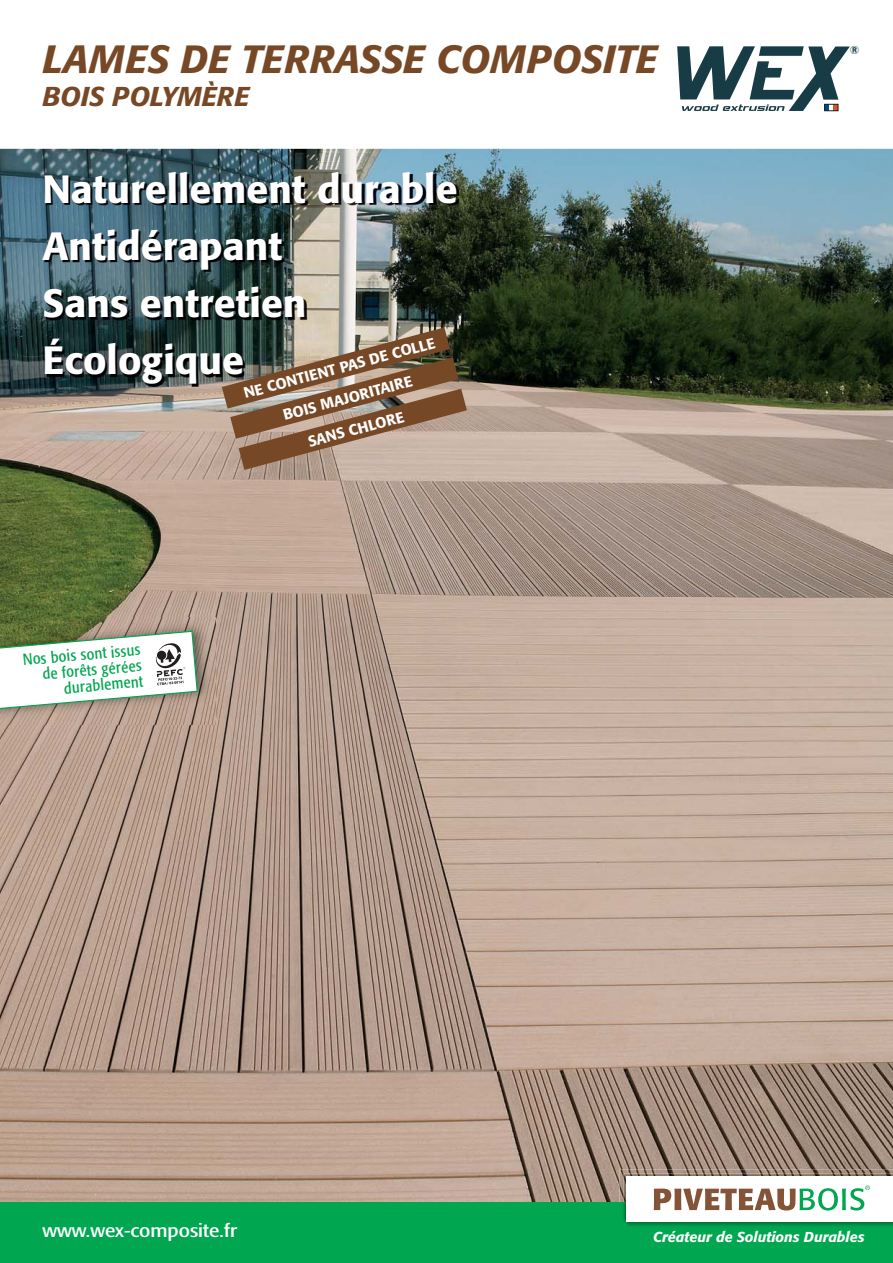
<style>
.page{position:relative;width:893px;height:1263px;background:#fff}
.page>*{position:absolute;margin:0;border:0;box-sizing:border-box;transform-origin:0 0}
.t1{font:500 39px/57px "Formata";color:#fff}
.t2{font:italic 500 39px "Formata";color:#774826}
.t3{font:italic 500 27px "Formata";color:#774826}
.t4{font:condensed 18.75px "Formata";color:#fff;scale:1.25 1}
.t5{font:condensed 15.9px/15.9px "Formata";color:#00a650;text-align:right}
.t6{font:500 15px/31.8px "Formata";color:#fff;text-align:center}
.t7{font:italic 500 14.25px "Formata";color:#fff}
</style>
<div class="page">
<img style="left:0;top:149px;width:893px;height:1053px">
<img style="left:0;top:617px;width:216px;height:107px">
<svg style="left:0;top:630px;width:198px;height:81px"></svg>
<div style="left:0;top:1202px;width:893px;height:61px;background:#00a650"></div>
<img style="left:623px;top:1202px;width:270px;height:24px">
<img style="left:619px;top:1169px;width:274px;height:33px">
<div style="left:626px;top:1176px;width:267px;height:45px;background:#fff"></div>
<svg style="left:654px;top:1185px;width:216px;height:25px"></svg>
<img style="left:45px;top:174px;width:413px;height:212px">
<svg style="left:222px;top:327px;width:245px;height:143px;background:#8e745e"></svg>
<svg style="left:677px;top:46px;width:173px;height:65px"></svg>
<p class="t2" style="left:42px;top:42px;width:617px">LAMES DE TERRASSE COMPOSITE</p>
<p class="t3" style="left:42px;top:84px;width:209px">BOIS POLYMÈRE</p>
<p class="t1" style="left:42px;top:164px;width:417px">Naturellement durable<br>Antidérapant<br>Sans entretien<br>Écologique</p>
<p class="t6" style="left:240px;top:379px;width:199px;rotate:-15deg">NE CONTIENT PAS DE COLLE<br>BOIS MAJORITAIRE<br>SANS CHLORE</p>
<p class="t5" style="left:22px;top:653px;width:119px;rotate:-5deg">Nos bois sont issus de forêts gérées durablement</p>
<p class="t4" style="left:42px;top:1222px;width:157px">www.wex-composite.fr</p>
<p class="t7" style="left:653px;top:1230px;width:213px">Créateur de Solutions Durables</p>
</div>
